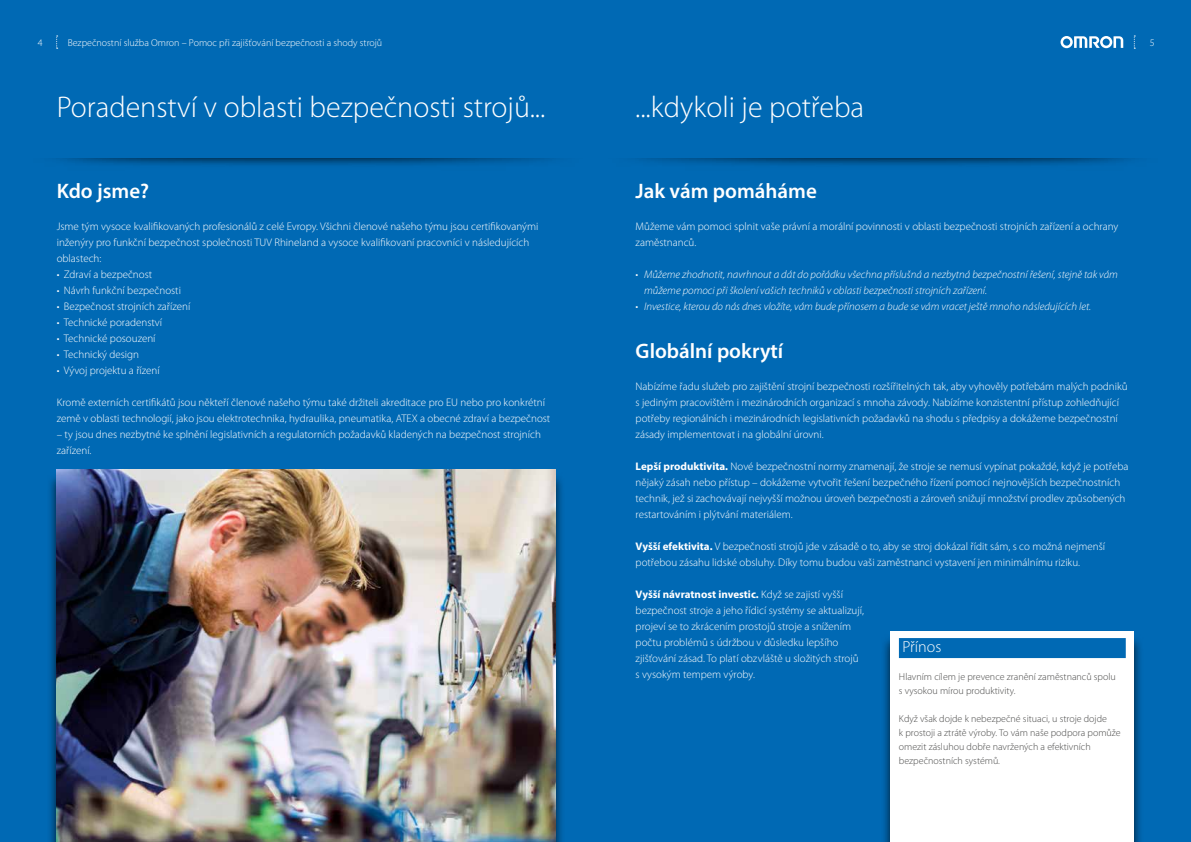
<style>
.page{position:relative;width:1191px;height:842px;background:#0069b4}
.page>*{position:absolute;margin:0;border:0;box-sizing:border-box;transform-origin:0 0}
.t1{font:300 30px "Myriad Pro";color:#fff}
.t2{font:600 21px "Myriad Pro";color:#fff}
.t3{font:300 16px "Myriad Pro";color:#fff}
.t4{font:300 11px/16px "Myriad Pro";color:#fff}
.t5{font:italic 300 11px/16px "Myriad Pro";color:#fff}
.t6{font:300 10px/14px "Myriad Pro";color:#4a4a49}
.t7{font:300 10px "Myriad Pro";color:#fff}
.s1{font-weight:700}
</style>
<div class="page">
<div style="left:47px;top:471px;width:518px;height:371px;background:#000;opacity:.75"></div>
<img style="left:56px;top:470px;width:500px;height:372px">
<svg style="left:1133px;top:36px;width:2px;height:13px"></svg>
<svg style="left:1060px;top:36px;width:63px;height:12px"></svg>
<svg style="left:56px;top:36px;width:2px;height:13px"></svg>
<div style="left:881px;top:633px;width:262px;height:209px;background:#000;opacity:.75"></div>
<div style="left:890px;top:632px;width:244px;height:210px;background:#fff"></div>
<div style="left:899px;top:638px;width:226px;height:20px;background:#0069b4"></div>
<p class="t7" style="left:68px;top:37px;width:316px">Bezpečnostní služba Omron – Pomoc při zajišťování bezpečnosti a shody strojů</p>
<p class="t7" style="left:38px;top:37px;width:6px">4</p>
<p class="t7" style="left:1149px;top:37px;width:6px">5</p>
<h1 class="t1" style="left:57px;top:89px;width:490px">Poradenství v oblasti bezpečnosti strojů...</h1>
<h1 class="t1" style="left:635px;top:89px;width:230px">...kdykoli je potřeba</h1>
<h2 class="t2" style="left:57px;top:177px;width:94px">Kdo jsme?</h2>
<p class="t4" style="left:57px;top:218px;width:483px">Jsme tým vysoce kvalifikovaných profesionálů z celé Evropy. Všichni členové našeho týmu jsou certifikovanými inženýry pro funkční bezpečnost společnosti TUV Rhineland a vysoce kvalifikovaní pracovníci v následujících oblastech:</p>
<p class="t4" style="left:57px;top:266px;width:97px">• Zdraví a bezpečnost</p>
<p class="t4" style="left:57px;top:282px;width:126px">• Návrh funkční bezpečnosti</p>
<p class="t4" style="left:57px;top:298px;width:135px">• Bezpečnost strojních zařízení</p>
<p class="t4" style="left:57px;top:314px;width:107px">• Technické poradenství</p>
<p class="t4" style="left:57px;top:330px;width:100px">• Technické posouzení</p>
<p class="t4" style="left:57px;top:346px;width:84px">• Technický design</p>
<p class="t4" style="left:57px;top:362px;width:105px">• Vývoj projektu a řízení</p>
<p class="t4" style="left:57px;top:394px;width:495px">Kromě externích certifikátů jsou někteří členové našeho týmu také držiteli akreditace pro EU nebo pro konkrétní země v oblasti technologií, jako jsou elektrotechnika, hydraulika, pneumatika, ATEX a obecné zdraví a bezpečnost</p>
<p class="t4" style="left:57px;top:426px;width:486px">– ty jsou dnes nezbytné ke splnění legislativních a regulatorních požadavků kladených na bezpečnost strojních zařízení.</p>
<h2 class="t2" style="left:635px;top:177px;width:183px">Jak vám pomáháme</h2>
<p class="t4" style="left:635px;top:218px;width:484px">Můžeme vám pomoci splnit vaše právní a morální povinnosti v oblasti bezpečnosti strojních zařízení a ochrany zaměstnanců.</p>
<p class="t5" style="left:644px;top:266px;width:475px;text-indent:-9px">• Můžeme zhodnotit, navrhnout a dát do pořádku všechna příslušná a nezbytná bezpečnostní řešení, stejně tak vám můžeme pomoci při školení vašich techniků v oblasti bezpečnosti strojních zařízení.</p>
<p class="t5" style="left:635px;top:298px;width:457px">• Investice, kterou do nás dnes vložíte, vám bude přínosem a bude se vám vracet ještě mnoho následujících let.</p>
<h2 class="t2" style="left:635px;top:337px;width:149px">Globální pokrytí</h2>
<p class="t4" style="left:635px;top:378px;width:493px">Nabízíme řadu služeb pro zajištění strojní bezpečnosti rozšířitelných tak, aby vyhověly potřebám malých podniků s jediným pracovištěm i mezinárodních organizací s mnoha závody. Nabízíme konzistentní přístup zohledňující potřeby regionálních i mezinárodních legislativních požadavků na shodu s předpisy a dokážeme bezpečnostní zásady implementovat i na globální úrovni.</p>
<p class="t4" style="left:635px;top:458px;width:494px"><span class="s1">Lepší produktivita.</span> Nové bezpečnostní normy znamenají, že stroje se nemusí vypínat pokaždé, když je potřeba nějaký zásah nebo přístup – dokážeme vytvořit řešení bezpečného řízení pomocí nejnovějších bezpečnostních technik, jež si zachovávají nejvyšší možnou úroveň bezpečnosti a zároveň snižují množství prodlev způsobených restartováním i plýtvání materiálem.</p>
<p class="t4" style="left:635px;top:538px;width:471px"><span class="s1">Vyšší efektivita.</span> V bezpečnosti strojů jde v zásadě o to, aby se stroj dokázal řídit sám, s co možná nejmenší potřebou zásahu lidské obsluhy. Díky tomu budou vaši zaměstnanci vystavení jen minimálnímu riziku.</p>
<p class="t4" style="left:635px;top:586px;width:230px"><span class="s1">Vyšší návratnost investic.</span> Když se zajistí vyšší bezpečnost stroje a jeho řídicí systémy se aktualizují, projeví se to zkrácením prostojů stroje a snížením počtu problémů s údržbou v důsledku lepšího zjišťování zásad. To platí obzvláště u složitých strojů s vysokým tempem výroby.</p>
<h3 class="t3" style="left:902px;top:637px;width:40px">Přínos</h3>
<p class="t6" style="left:899px;top:670px;width:218px">Hlavním cílem je prevence zranění zaměstnanců spolu s vysokou mírou produktivity.</p>
<p class="t6" style="left:899px;top:712px;width:223px">Když však dojde k nebezpečné situaci, u stroje dojde<br>k prostoji a ztrátě výroby. To vám naše podpora pomůže omezit zásluhou dobře navržených a efektivních bezpečnostních systémů.</p>
</div>
